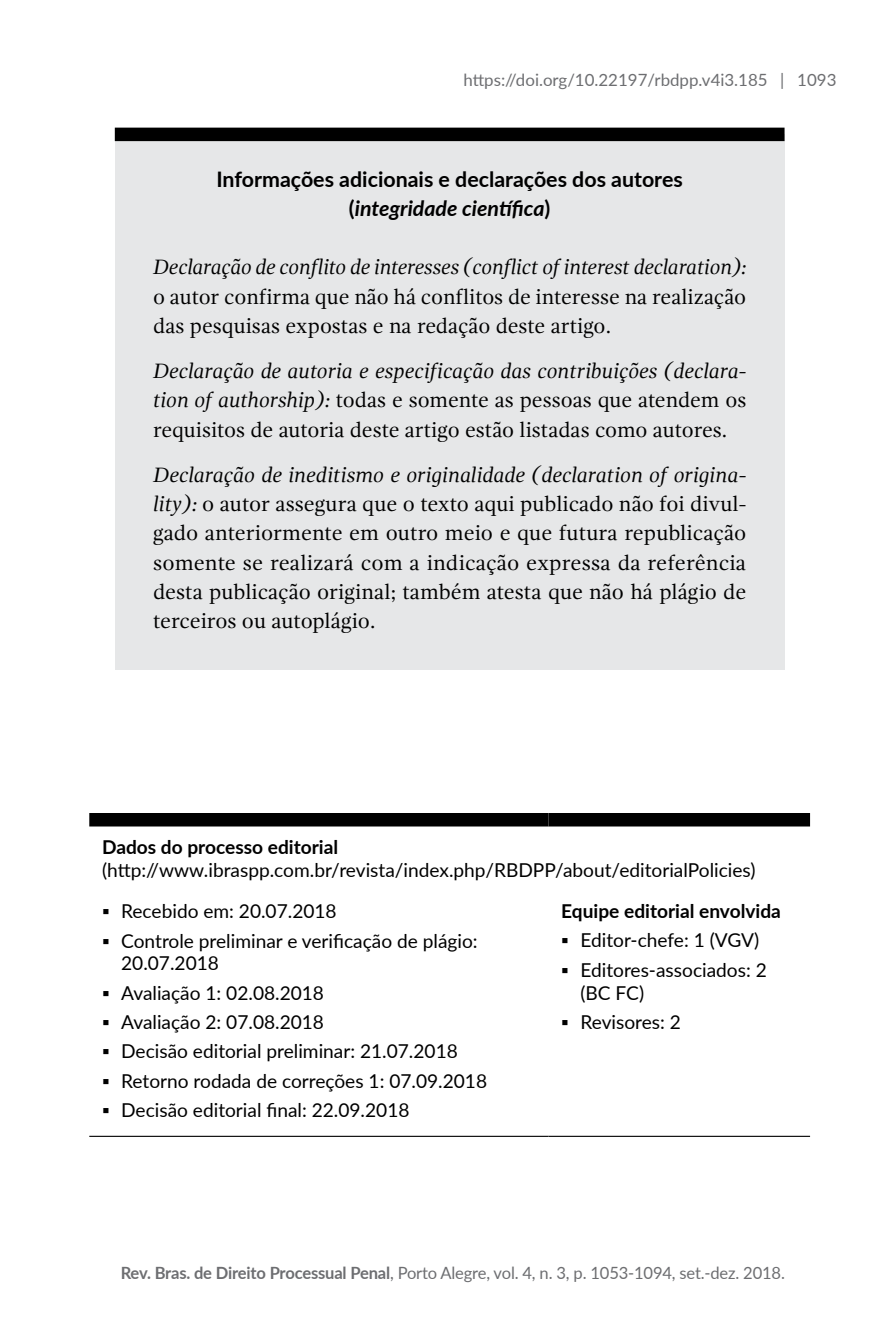
<style>
.page{position:relative;width:893px;height:1340px;background:#fff}
.page>*{position:absolute;margin:0;border:0;box-sizing:border-box;transform-origin:0 0}
.t1{font:21.38px/29.2px "Gandhi Serif";color:#000;text-align:justify}
.t2{font:700 21.38px/29.2px "Lato";color:#000;text-align:center}
.t3{font:italic 21.38px "Gandhi Serif";letter-spacing:-.005em;color:#000}
.t4{font:19.12px/22.9px "Lato";color:#000}
.t5{font:700 19.12px "Lato";color:#000}
.t6{font:16.88px "Lato";letter-spacing:-.01em;color:#6d6e71}
.s1{font-style:italic}
.s2{font-weight:700}
</style>
<div class="page">
<div style="left:115px;top:134px;width:669px;height:536px;background:#e6e7e8"></div>
<div style="left:115px;top:128px;width:669px;height:13px;background:#000"></div>
<hr style="left:89px;top:1135px;width:460px;height:1px;background:#000">
<hr style="left:549px;top:1135px;width:261px;height:1px;background:#000">
<div style="left:89px;top:813px;width:460px;height:13px;background:#000"></div>
<div style="left:549px;top:813px;width:261px;height:13px;background:#000"></div>
<p class="t6" style="left:463px;top:67px;width:323px">https://doi.org/10.22197/rbdpp.v4i3.185 |</p>
<p class="t6" style="left:797px;top:67px;width:41px">1093</p>
<p class="t2" style="left:216px;top:164px;width:468px">Informações adicionais e declarações dos autores (<span class="s1">integridade científica</span>)</p>
<p class="t3" style="left:153px;top:255px;width:595px">Declaração de conflito de interesses (conflict of interest declaration):</p>
<p class="t1" style="left:153px;top:282px;width:595px">o autor confirma que não há conflitos de interesse na realização das pesquisas expostas e na redação deste artigo.</p>
<p class="t1" style="left:153px;top:356px;width:595px"><span class="s1">Declaração de autoria e especificação das contribuições (declara&shy;tion of authorship):</span> todas e somente as pessoas que atendem os requisitos de autoria deste artigo estão listadas como autores.</p>
<p class="t1" style="left:153px;top:460px;width:595px"><span class="s1">Declaração de ineditismo e originalidade (declaration of origina&shy;lity):</span> o autor assegura que o texto aqui publicado não foi divul&shy;gado anteriormente em outro meio e que futura republicação somente se realizará com a indicação expressa da referência desta publicação original; também atesta que não há plágio de terceiros ou autoplágio.</p>
<p class="t5" style="left:102px;top:833px;width:238px">Dados do processo editorial</p>
<p class="t4" style="left:102px;top:858px;width:655px">(http://www.ibraspp.com.br/revista/index.php/RBDPP/about/editorialPolicies)</p>
<p class="t4" style="left:102px;top:899px;width:236px">▪ Recebido em: 20.07.2018</p>
<p class="t4" style="left:121px;top:928px;width:358px;text-indent:-19px">▪ Controle preliminar e verificação de plágio:<br>20.07.2018</p>
<p class="t4" style="left:102px;top:980px;width:224px">▪ Avaliação 1: 02.08.2018</p>
<p class="t4" style="left:102px;top:1009px;width:224px">▪ Avaliação 2: 07.08.2018</p>
<p class="t4" style="left:102px;top:1039px;width:357px">▪ Decisão editorial preliminar: 21.07.2018</p>
<p class="t4" style="left:102px;top:1068px;width:387px">▪ Retorno rodada de correções 1: 07.09.2018</p>
<p class="t4" style="left:102px;top:1097px;width:309px">▪ Decisão editorial final: 22.09.2018</p>
<p class="t5" style="left:561px;top:897px;width:221px">Equipe editorial envolvida</p>
<p class="t4" style="left:561px;top:928px;width:200px">▪ Editor-chefe: 1 (VGV)</p>
<p class="t4" style="left:580px;top:957px;width:188px;text-indent:-19px">▪ Editores-associados: 2 (BC FC)</p>
<p class="t4" style="left:561px;top:1009px;width:121px">▪ Revisores: 2</p>
<p class="t6" style="left:121px;top:1260px;width:666px"><span class="s2">Rev. Bras. de Direito Processual Penal</span>, Porto Alegre, vol. 4, n. 3, p. 1053-1094, set.-dez. 2018.</p>
</div>
